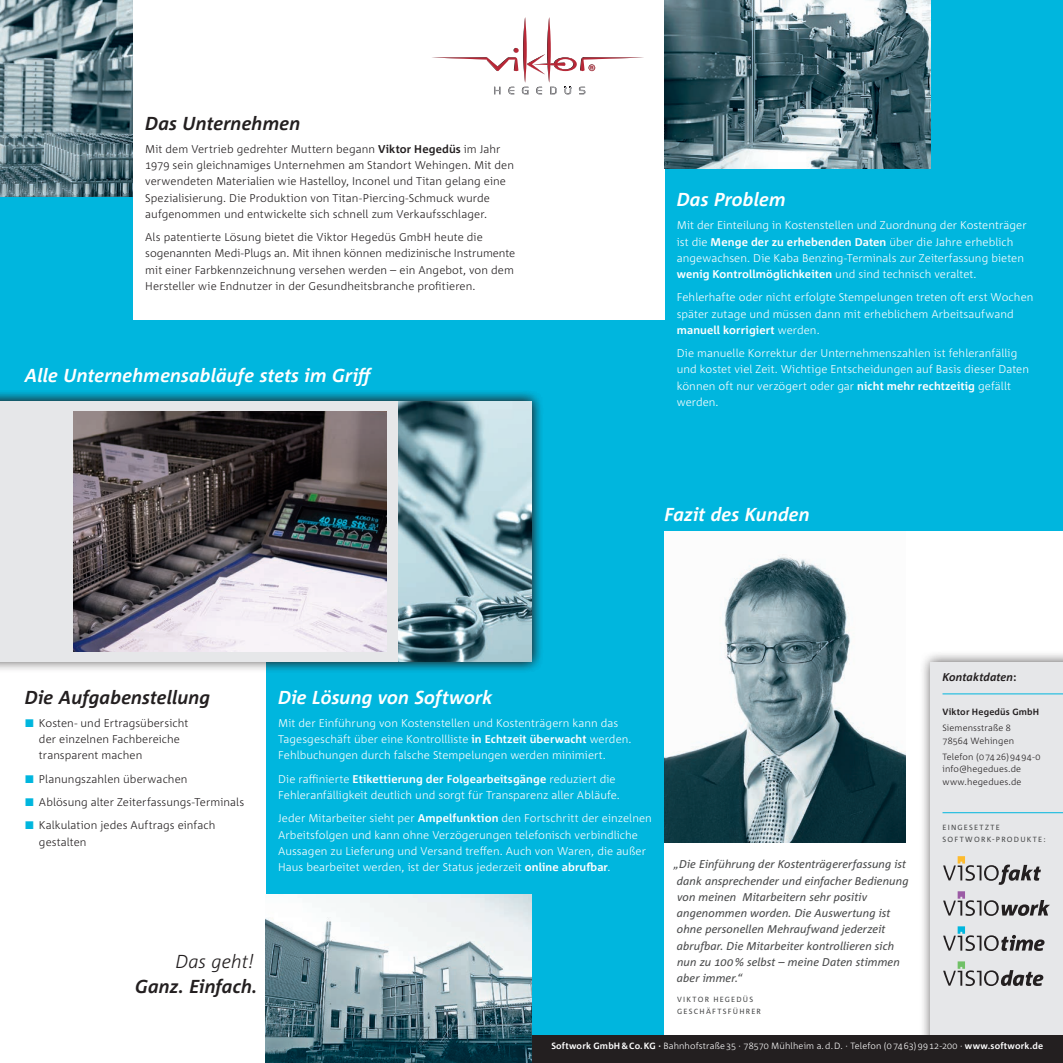
<style>
.page{position:relative;width:1063px;height:1063px;background:#00b6de}
.page>*{position:absolute;margin:0;border:0;box-sizing:border-box;transform-origin:0 0}
.t1{font:italic 700 18.75px "Corpid C1 s";color:#fff}
.t2{font:italic 700 18.75px "Corpid C1 s";color:#231f20}
.t3{font:italic 300 18.75px "Corpid C1 s";letter-spacing:-.005em;color:#231f20}
.t4{font:300 11.25px/16.2px "Corpid C1 s";letter-spacing:.005em;color:#fff}
.t5{font:300 11.25px/16.2px "Corpid C1 s";letter-spacing:.005em;color:#231f20}
.t6{font:italic 11.25px/16.2px "Corpid C1 s";letter-spacing:.005em;color:#4b4c4d}
.t7{font:italic 700 11.25px "Corpid C1 s";letter-spacing:.005em;color:#231f20}
.t8{font:300 9px "Corpid C1 s";letter-spacing:.015em;color:#fff}
.t9{font:300 9px/12.5px "Corpid C1 s";letter-spacing:.015em;color:#231f20}
.t10{font:700 9px "Corpid C1 s";letter-spacing:.02em;color:#231f20}
.t11{font:7.5px/12.5px "Corpid C1 s";letter-spacing:.13em;color:#4b4c4d}
.s1{font-weight:700}
.s2{font-family:"European Pi Three";font-weight:400;color:#00b6de}
.s3{font-style:normal}
</style>
<div class="page">
<div style="left:664px;top:532px;width:399px;height:531px;background:#fff"></div>
<div style="left:0;top:532px;width:266px;height:531px;background:#fff"></div>
<div style="left:919px;top:651px;width:144px;height:412px;background:#231f20;opacity:.75"></div>
<div style="left:931px;top:663px;width:132px;height:400px;background:#e6e7e9"></div>
<div style="left:0;top:390px;width:543px;height:284px;background:#231f20;opacity:.75"></div>
<div style="left:0;top:402px;width:531px;height:260px;background:#e6e7e9"></div>
<div style="left:133px;top:0;width:531px;height:320px;background:#fff"></div>
<hr style="left:943px;top:812px;width:120px;height:1px;background:#00b6de">
<hr style="left:943px;top:693px;width:120px;height:1px;background:#00b6de">
<div style="left:531px;top:1035px;width:532px;height:28px;background:#231f20"></div>
<svg style="left:943px;top:856px;width:98px;height:29px"></svg>
<svg style="left:943px;top:891px;width:107px;height:25px"></svg>
<svg style="left:943px;top:961px;width:100px;height:25px"></svg>
<svg style="left:943px;top:926px;width:102px;height:25px"></svg>
<img style="left:74px;top:412px;width:312px;height:240px">
<img style="left:266px;top:895px;width:265px;height:168px">
<img style="left:664px;top:0;width:266px;height:168px">
<img style="left:0;top:0;width:133px;height:197px">
<svg style="left:432px;top:17px;width:212px;height:78px"></svg>
<img style="left:399px;top:402px;width:132px;height:260px">
<img style="left:664px;top:554px;width:241px;height:289px">
<h1 class="t2" style="left:145px;top:111px;width:157px">Das Unternehmen</h1>
<p class="t5" style="left:145px;top:140px;width:370px">Mit dem Vertrieb gedrehter Muttern begann <span class="s1">Viktor Hegedüs</span> im Jahr 1979 sein gleichnamiges Unternehmen am Standort Wehingen. Mit den verwendeten Materialien wie Hastelloy, Inconel und Titan gelang eine Spezialisierung. Die Produktion von Titan-Piercing-Schmuck wurde aufgenommen und entwickelte sich schnell zum Verkaufsschlager.</p>
<p class="t5" style="left:145px;top:229px;width:372px">Als patentierte Lösung bietet die Viktor Hegedüs GmbH heute die sogenannten Medi-Plugs an. Mit ihnen können medizinische Instrumente mit einer Farbkennzeichnung versehen werden – ein Angebot, von dem Hersteller wie Endnutzer in der Gesundheitsbranche profitieren.</p>
<h1 class="t1" style="left:25px;top:363px;width:351px">Alle Unternehmensabläufe stets im Griff</h1>
<h1 class="t1" style="left:677px;top:188px;width:110px">Das Problem</h1>
<p class="t4" style="left:677px;top:217px;width:351px">Mit der Einteilung in Kostenstellen und Zuordnung der Kostenträger ist die <span class="s1">Menge der zu erhebenden Daten</span> über die Jahre erheblich angewachsen. Die Kaba Benzing-Terminals zur Zeiterfassung bieten <span class="s1">wenig Kontrollmöglichkeiten</span> und sind technisch veraltet.</p>
<p class="t4" style="left:677px;top:289px;width:358px">Fehlerhafte oder nicht erfolgte Stempelungen treten oft erst Wochen später zutage und müssen dann mit erheblichem Arbeitsaufwand <span class="s1">manuell korrigiert</span> werden.</p>
<p class="t4" style="left:677px;top:345px;width:354px">Die manuelle Korrektur der Unternehmenszahlen ist fehleranfällig und kostet viel Zeit. Wichtige Entscheidungen auf Basis dieser Daten können oft nur verzögert oder gar <span class="s1">nicht mehr rechtzeitig</span> gefällt werden.</p>
<h1 class="t1" style="left:664px;top:503px;width:147px">Fazit des Kunden</h1>
<h1 class="t2" style="left:25px;top:685px;width:187px">Die Aufgabenstellung</h1>
<p class="t5" style="left:39px;top:715px;width:151px;text-indent:-14px"><span class="s2">L</span> Kosten- und Ertragsübersicht der einzelnen Fachbereiche transparent machen</p>
<p class="t5" style="left:25px;top:767px;width:221px;line-height:23.4px"><span class="s2">L</span> Planungszahlen überwachen<br><span class="s2">L</span> Ablösung alter Zeiterfassungs-Terminals<br><span class="s2">L</span> Kalkulation jedes Auftrags einfach</p>
<p class="t5" style="left:39px;top:833px;width:49px">gestalten</p>
<h1 class="t3" style="left:176px;top:949px;width:80px">Das geht!</h1>
<h1 class="t2" style="left:135px;top:974px;width:124px">Ganz. Einfach.</h1>
<h1 class="t1" style="left:278px;top:685px;width:216px">Die Lösung von Softwork</h1>
<p class="t4" style="left:278px;top:715px;width:355px">Mit der Einführung von Kostenstellen und Kostenträgern kann das<br>Tagesgeschäft über eine Kontrollliste <span class="s1">in Echtzeit überwacht</span> werden.<br>Fehlbuchungen durch falsche Stempelungen werden minimiert.</p>
<p class="t4" style="left:278px;top:770px;width:343px">Die raffinierte <span class="s1">Etikettierung der Folgearbeitsgänge</span> reduziert die<br>Fehleranfälligkeit deutlich und sorgt für Transparenz aller Abläufe.</p>
<p class="t4" style="left:278px;top:810px;width:375px">Jeder Mitarbeiter sieht per <span class="s1">Ampelfunktion</span> den Fortschritt der einzelnen Arbeitsfolgen und kann ohne Verzögerungen telefonisch verbindliche Aussagen zu Lieferung und Versand treffen. Auch von Waren, die außer Haus bearbeitet werden, ist der Status jederzeit <span class="s1">online abrufbar</span>.</p>
<p class="t6" style="left:674px;top:856px;width:236px">„Die Einführung der Kostenträgererfassung ist dank ansprechender und einfacher Bedienung von meinen Mitarbeitern sehr positiv angenommen worden. Die Auswertung ist ohne personellen Mehraufwand jederzeit abrufbar. Die Mitarbeiter kontrollieren sich nun zu 100% selbst – meine Daten stimmen aber immer.“</p>
<p class="t11" style="left:677px;top:993px;width:28px">VIKTOR</p>
<p class="t11" style="left:677px;top:993px;width:86px;text-indent:36px">HEGEDÜS<br>GESCHÄFTSFÜH RER</p>
<p class="t7" style="left:943px;top:670px;width:75px">Kontaktdaten<span class="s3">:</span></p>
<p class="t10" style="left:943px;top:706px;width:98px">Viktor Hegedüs GmbH</p>
<p class="t9" style="left:943px;top:721px;width:73px">Siemensstraße 8<br>78564 Wehingen</p>
<p class="t9" style="left:943px;top:750px;width:100px">Telefon (07426)9494-0 info@hegedues.de www.hegedues.de</p>
<p class="t11" style="left:943px;top:821px;width:105px">EINGESE TZTE<br>S OFTWORK-PRODUKTE:</p>
<p class="t8" style="left:551px;top:1040px;width:493px"><span class="s1">Softwork GmbH&amp;Co.KG ·</span> Bahnhofstraße35 · 78570 Mühlheim a.d.D. · Telefon (07463)9912-200 · <span class="s1">www.softwork.de</span></p>
</div>
